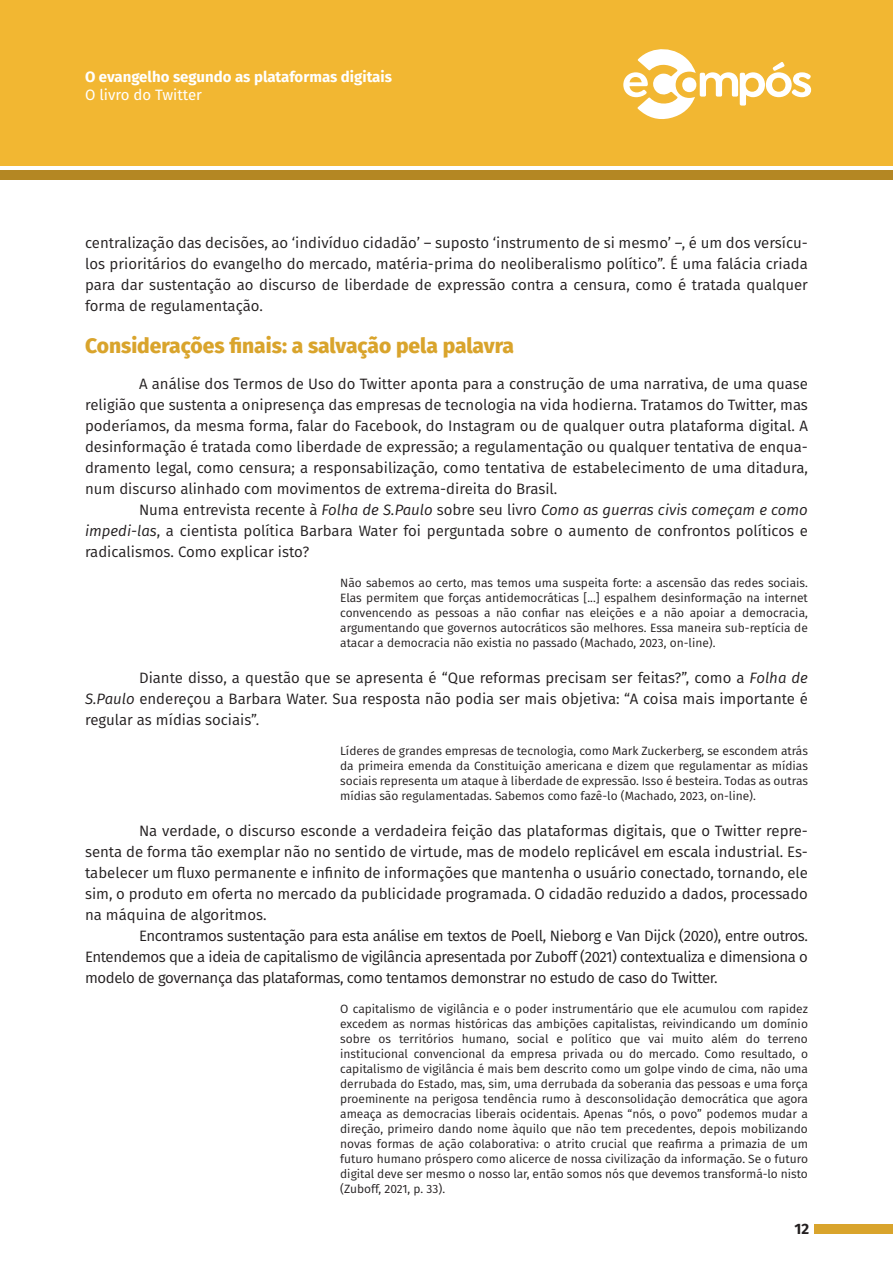
<style>
.page{position:relative;width:893px;height:1263px;background:#fff}
.page>*{position:absolute;margin:0;border:0;box-sizing:border-box;transform-origin:0 0}
.Tópico{font:800 21px "Fira Sans";color:#d9a42c}
.Texto{font:15px/21px "Fira Sans";color:#231f20;text-align:justify}
.t1{font:700 15px "Fira Sans";color:#fff}
.t2{font:15px "Fira Sans";color:#fff}
.t3{font:700 15px "Fira Sans";color:#231f20}
.Citação__3_Linhas{font:12px/15px "Fira Sans";color:#231f20;text-align:justify}
.s1{font-style:italic}
</style>
<div class="page">
<div style="left:0;top:0;width:893px;height:166px;background:#f2b732"></div>
<div style="left:0;top:170px;width:893px;height:10px;background:#b48723"></div>
<div style="left:814px;top:1224px;width:79px;height:9px;background:#d9a42c"></div>
<svg style="left:623px;top:49px;width:188px;height:70px"></svg>
<p class="t1" style="left:85px;top:64px;width:308px">O evangelho segundo as plataformas digitais</p>
<p class="t2" style="left:85px;top:84px;width:118px">O livro do Twitter</p>
<p class="Texto" style="left:85px;top:232px;width:724px">centralização das decisões, ao ‘indivíduo cidadão’ – suposto ‘instrumento de si mesmo’ –, é um dos versícu&shy;los prioritários do evangelho do mercado, matéria-prima do neoliberalismo político”. É uma falácia criada para dar sustentação ao discurso de liberdade de expressão contra a censura, como é tratada qualquer forma de regulamentação.</p>
<p class="Tópico" style="left:85px;top:327px;width:431px">Considerações finais: a salvação pela palavra</p>
<p class="Texto" style="left:85px;top:373px;width:724px;text-indent:54px">A análise dos Termos de Uso do Twitter aponta para a construção de uma narrativa, de uma quase religião que sustenta a onipresença das empresas de tecnologia na vida hodierna. Tratamos do Twitter, mas poderíamos, da mesma forma, falar do Facebook, do Instagram ou de qualquer outra plataforma digital. A desinformação é tratada como liberdade de expressão; a regulamentação ou qualquer tentativa de enqua&shy;dramento legal, como censura; a responsabilização, como tentativa de estabelecimento de uma ditadura, num discurso alinhado com movimentos de extrema-direita do Brasil.</p>
<p class="Texto" style="left:85px;top:499px;width:724px;text-indent:54px">Numa entrevista recente à <span class="s1">Folha de S.Paulo</span> sobre seu livro <span class="s1">Como as guerras civis começam e como impedi-las</span>, a cientista política Barbara Water foi perguntada sobre o aumento de confrontos políticos e radicalismos. Como explicar isto?</p>
<p class="Citação__3_Linhas" style="left:340px;top:575px;width:469px">Não sabemos ao certo, mas temos uma suspeita forte: a ascensão das redes sociais.<br>Elas permitem que forças antidemocráticas [...] espalhem desinformação na internet convencendo as pessoas a não confiar nas eleições e a não apoiar a democracia, argumentando que governos autocráticos são melhores. Essa maneira sub-reptícia de atacar a democracia não existia no passado (Machado, 2023, on-line).</p>
<p class="Texto" style="left:85px;top:667px;width:724px;text-indent:54px">Diante disso, a questão que se apresenta é “Que reformas precisam ser feitas?”, como a <span class="s1">Folha de S.Paulo</span> endereçou a Barbara Water. Sua resposta não podia ser mais objetiva: “A coisa mais importante é regular as mídias sociais”.</p>
<p class="Citação__3_Linhas" style="left:340px;top:743px;width:469px">Líderes de grandes empresas de tecnologia, como Mark Zuckerberg, se escondem atrás da primeira emenda da Constituição americana e dizem que regulamentar as mídias sociais representa um ataque à liberdade de expressão. Isso é besteira. Todas as outras mídias são regulamentadas. Sabemos como fazê-lo (Machado, 2023, on-line).</p>
<p class="Texto" style="left:85px;top:820px;width:724px;text-indent:54px">Na verdade, o discurso esconde a verdadeira feição das plataformas digitais, que o Twitter repre&shy;senta de forma tão exemplar não no sentido de virtude, mas de modelo replicável em escala industrial. Es&shy;tabelecer um fluxo permanente e infinito de informações que mantenha o usuário conectado, tornando, ele sim, o produto em oferta no mercado da publicidade programada. O cidadão reduzido a dados, processado na máquina de algoritmos.</p>
<p class="Texto" style="left:85px;top:925px;width:724px;text-indent:54px">Encontramos sustentação para esta análise em textos de Poell, Nieborg e Van Dijck (2020), entre outros.<br>Entendemos que a ideia de capitalismo de vigilância apresentada por Zuboff (2021) contextualiza e dimensiona o modelo de governança das plataformas, como tentamos demonstrar no estudo de caso do Twitter.</p>
<p class="Citação__3_Linhas" style="left:340px;top:1001px;width:469px">O capitalismo de vigilância e o poder instrumentário que ele acumulou com rapidez excedem as normas históricas das ambições capitalistas, reivindicando um domínio sobre os territórios humano, social e político que vai muito além do terreno institucional convencional da empresa privada ou do mercado. Como resultado, o capitalismo de vigilância é mais bem descrito como um golpe vindo de cima, não uma derrubada do Estado, mas, sim, uma derrubada da soberania das pessoas e uma força proeminente na perigosa tendência rumo à desconsolidação democrática que agora ameaça as democracias liberais ocidentais. Apenas “nós, o povo” podemos mudar a direção, primeiro dando nome àquilo que não tem precedentes, depois mobilizando novas formas de ação colaborativa: o atrito crucial que reafirma a primazia de um futuro humano próspero como alicerce de nossa civilização da informação. Se o futuro digital deve ser mesmo o nosso lar, então somos nós que devemos transformá-lo nisto (Zuboff, 2021, p. 33).</p>
<p class="t3" style="left:794px;top:1216px;width:16px">12</p>
</div>
